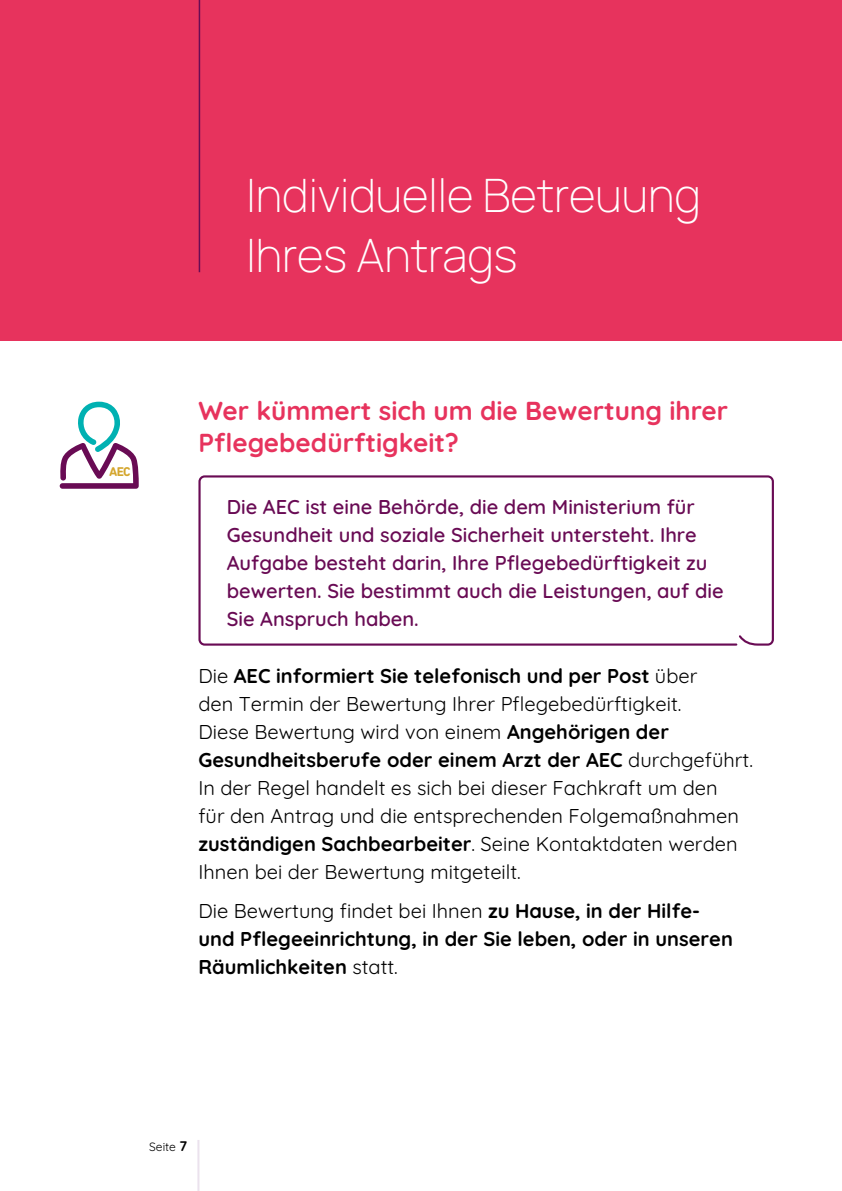
<style>
.page{position:relative;width:842px;height:1191px;background:#fff}
.page>*{position:absolute;margin:0;border:0;box-sizing:border-box;transform-origin:0 0}
.t1{font:200 46px/60px "Manrope";color:#fff}
.t2{font:700 26px/32px "Quicksand";color:#e7335d}
.t3{font:20px/28px "Quicksand";color:#000}
.t4{font:600 20px/28px "Quicksand";color:#690b54}
.t5{font:700 20px/28px "Quicksand";color:#000}
.t6{font:700 13px "DIN Next Rounded LT Pro";color:#d4a62e}
.t7{font:12px "Quicksand";color:#000}
.s1{font-weight:700}
.s2{font-weight:400}
.s3{font-weight:700;font-size:14px}
</style>
<div class="page">
<hr style="left:197px;top:1140px;width:2px;height:51px;background:#ebe2ed">
<div style="left:0;top:0;width:842px;height:340px;background:#e7335d"></div>
<hr style="left:199px;top:0;width:1px;height:272px;background:#690b54">
<svg style="left:198px;top:475px;width:576px;height:171px"></svg>
<svg style="left:60px;top:402px;width:79px;height:87px"></svg>
<p class="t6" style="left:109px;top:464px;width:23px">AEC</p>
<h1 class="t1" style="left:247px;top:163px;width:456px">Individuelle Betreuung<br>Ihres Antrags</h1>
<h2 class="t2" style="left:198px;top:392px;width:531px">Wer kümmert sich um die Bewertung ihrer<br>Pflegebedürftigkeit?</h2>
<p class="t4" style="left:227px;top:491px;width:498px">Die AEC ist eine Behörde, die dem Ministerium für Gesundheit und soziale Sicherheit untersteht. Ihre Aufgabe besteht darin, Ihre Pflegebedürftigkeit zu bewerten. Sie bestimmt auch die Leistungen, auf die Sie Anspruch haben.</p>
<p class="t3" style="left:198px;top:659px;width:556px">Die <span class="s1">AEC informiert Sie telefonisch und per Post</span> über<br>den Termin der Bewertung Ihrer Pflegebedürftigkeit.<br>Diese Bewertung wird von einem <span class="s1">Angehörigen der Gesundheitsberufe oder einem Arzt der AEC</span> durchgeführt.<br>In der Regel handelt es sich bei dieser Fachkraft um den<br>für den Antrag und die entsprechenden Folgemaßnahmen <span class="s1">zuständigen Sachbearbeiter</span>. Seine Kontaktdaten werden Ihnen bei der Bewertung mitgeteilt.</p>
<p class="t5" style="left:198px;top:895px;width:536px"><span class="s2">Die Bewertung findet bei Ihnen</span> zu Hause, in der Hilfe&shy;und Pflegeeinrichtung, in der Sie leben, oder in unseren<br>Räumlichkeiten <span class="s2">statt.</span></p>
<p class="t7" style="left:149px;top:1137px;width:39px">Seite <span class="s3">7</span></p>
</div>
